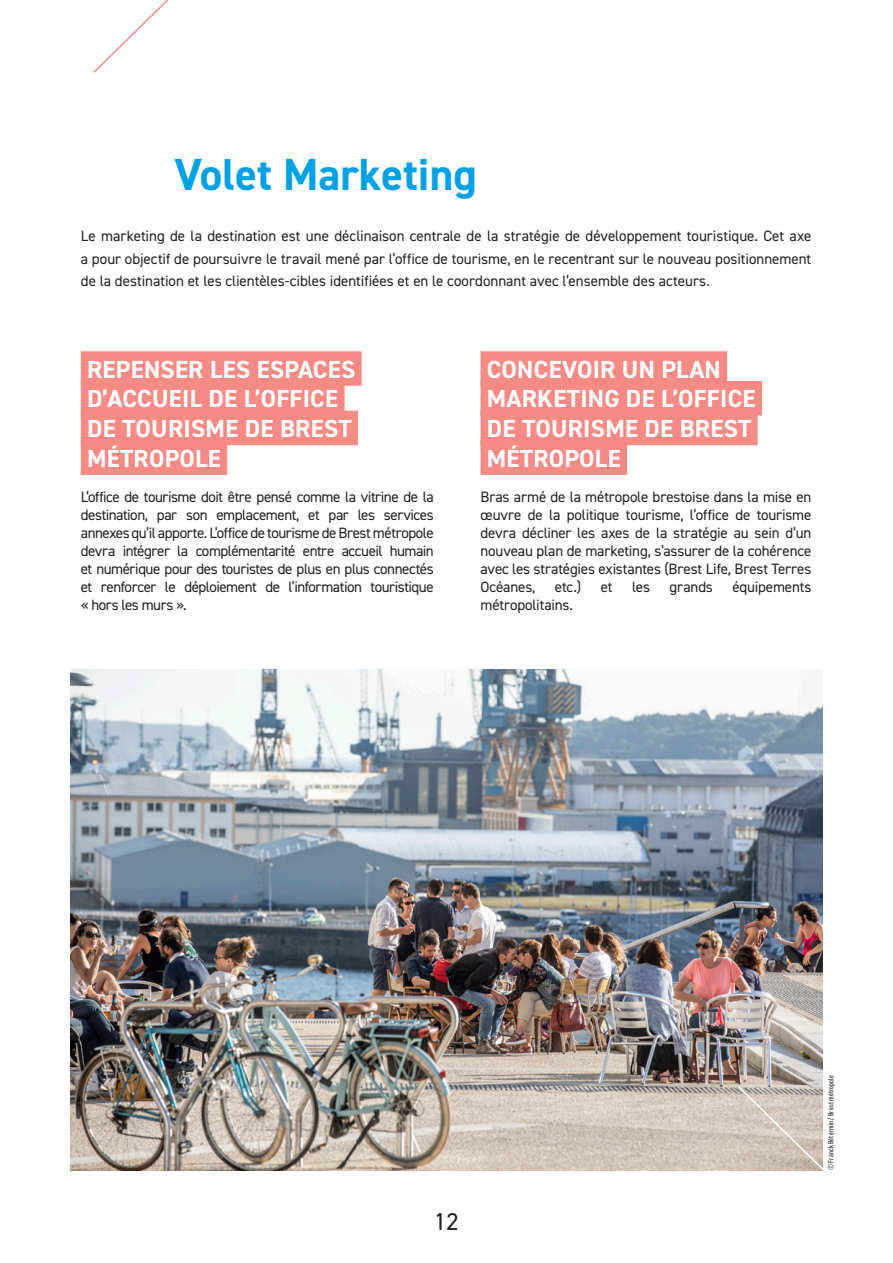
<style>
.page{position:relative;width:893px;height:1263px;background:#fff}
.page>*{position:absolute;margin:0;border:0;box-sizing:border-box;transform-origin:0 0}
.t1{font:700 45px "DIN2014";color:#00a1e3}
.t2{font:700 24.75px/29.7px "DIN2014";letter-spacing:.01em;color:#fff}
.t3{font:24.3px "DIN2014";color:#231f20}
.t4{font:15px/18px "DIN2014";letter-spacing:-.01em;color:#231f20;text-align:justify}
.t5{font:500 condensed 7.5px "DIN Pro";letter-spacing:.025em;color:#231f20}
</style>
<div class="page">
<div style="left:81px;top:351px;width:281px;height:35px;background:#f48b86"></div>
<div style="left:81px;top:381px;width:264px;height:34px;background:#f48b86"></div>
<div style="left:81px;top:411px;width:277px;height:34px;background:#f48b86"></div>
<div style="left:81px;top:440px;width:146px;height:35px;background:#f48b86"></div>
<img style="left:70px;top:670px;width:753px;height:500px">
<svg style="left:93px;top:0;width:76px;height:73px"></svg>
<svg style="left:737px;top:1085px;width:86px;height:86px;background:#d0c3b8"></svg>
<div style="left:480px;top:351px;width:247px;height:35px;background:#f48b86"></div>
<div style="left:480px;top:381px;width:282px;height:34px;background:#f48b86"></div>
<div style="left:480px;top:411px;width:278px;height:34px;background:#f48b86"></div>
<div style="left:480px;top:440px;width:147px;height:35px;background:#f48b86"></div>
<p class="t1" style="left:174px;top:145px;width:304px">Volet Marketing</p>
<p class="t4" style="left:81px;top:225px;width:732px;line-height:22.5px">Le marketing de la destination est une déclinaison centrale de la stratégie de développement touristique. Cet axe a pour objectif de poursuivre le travail mené par l’office de tourisme, en le recentrant sur le nouveau positionnement de la destination et les clientèles-cibles identifiées et en le coordonnant avec l’ensemble des acteurs.</p>
<p class="t2" style="left:87px;top:354px;width:270px">REPENSER LES ESPACES<br>D’ACCUEIL DE L’OFFICE<br>DE TOURISME DE BREST<br>MÉTROPOLE</p>
<p class="t4" style="left:81px;top:487px;width:354px">L’office de tourisme doit être pensé comme la vitrine de la destination, par son emplacement, et par les services annexes qu’il apporte. L’office de tourisme de Brest métropole devra intégrer la complémentarité entre accueil humain et numérique pour des touristes de plus en plus connectés et renforcer le déploiement de l’information touristique « hors les murs ».</p>
<p class="t2" style="left:487px;top:354px;width:270px">CONCEVOIR UN PLAN<br>MARKETING DE L’OFFICE<br>DE TOURISME DE BREST<br>MÉTROPOLE</p>
<p class="t4" style="left:480px;top:487px;width:332px">Bras armé de la métropole brestoise dans la mise en œuvre de la politique tourisme, l’office de tourisme devra décliner les axes de la stratégie au sein d’un nouveau plan de marketing, s’assurer de la cohérence avec les stratégies existantes (Brest Life, Brest Terres Océanes,</p>
<p class="t4" style="left:555px;top:577px;width:28px">etc.)</p>
<p class="t4" style="left:601px;top:577px;width:13px">et</p>
<p class="t4" style="left:632px;top:577px;width:19px">les</p>
<p class="t4" style="left:670px;top:577px;width:45px">grands</p>
<p class="t4" style="left:732px;top:577px;width:80px">équipements</p>
<p class="t4" style="left:480px;top:595px;width:94px">métropolitains.</p>
<h3 class="t3" style="left:434px;top:1206px;width:26px">12</h3>
<p class="t5" style="left:825px;top:1170px;width:97px;rotate:-90deg">© Franck Bétermin / Brest métropole</p>
</div>
